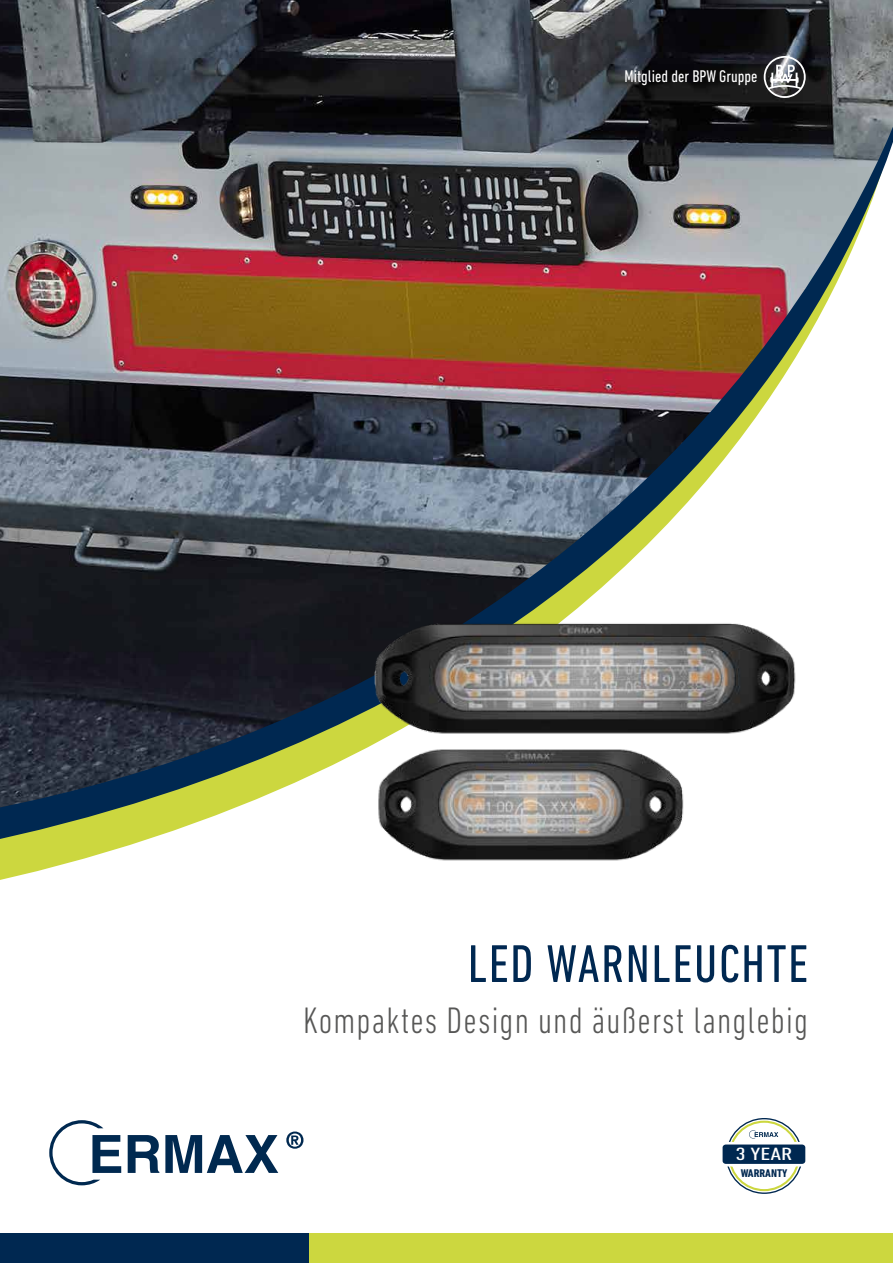
<style>
.page{position:relative;width:893px;height:1263px;background:#fff}
.page>*{position:absolute;margin:0;border:0;box-sizing:border-box;transform-origin:0 0}
.t1{font:condensed 54px "DIN Next LT Pro";letter-spacing:.03em;color:#002851}
.t2{font:300 condensed 37.5px "DIN Next LT Pro";letter-spacing:.03em;color:#575756}
.t3{font:condensed 18.15px "DIN Next LT Pro";color:#fff;scale:1.47 1}
.t4{font:condensed 17.25px "DIN Next LT Pro";color:#fff}
.t5{font:700 condensed 11.4px "DIN Next LT Pro";color:#002851;scale:1.12 1}
</style>
<div class="page">
<div style="left:0;top:1233px;width:891px;height:30px;background:#002851"></div>
<div style="left:309px;top:1233px;width:584px;height:30px;background:#ccd73f"></div>
<img style="left:0;top:0;width:893px;height:876px">
<img style="left:372px;top:754px;width:322px;height:114px">
<img style="left:360px;top:600px;width:458px;height:154px">
<svg style="left:727px;top:1119px;width:75px;height:74px"></svg>
<div style="left:729px;top:1121px;width:71px;height:70px;border:2px solid #ccd73f;border-radius:50%"></div>
<div style="left:721px;top:1143px;width:86px;height:22px;background:#002851;border-radius:4px"></div>
<div style="left:720px;top:1142px;width:88px;height:24px;border:3px solid #fff;border-radius:4px"></div>
<svg style="left:749px;top:1130px;width:29px;height:8px"></svg>
<svg style="left:761px;top:56px;width:47px;height:42px"></svg>
<svg style="left:128px;top:1135px;width:31px;height:38px"></svg>
<svg style="left:165px;top:1135px;width:113px;height:38px"></svg>
<svg style="left:286px;top:1131px;width:17px;height:18px"></svg>
<svg style="left:49px;top:1120px;width:72px;height:65px"></svg>
<p class="t4" style="left:624px;top:67px;width:134px">Mitglied der BPW Gruppe</p>
<h1 class="t1" style="left:468px;top:933px;width:342px">LED WARNLEUCHTE</h1>
<p class="t2" style="left:303px;top:999px;width:506px">Kompaktes Design und äußerst langlebig</p>
<p class="t3" style="left:736px;top:1144px;width:40px">3 YEAR</p>
<p class="t5" style="left:741px;top:1167px;width:43px">WARRANTY</p>
</div>
